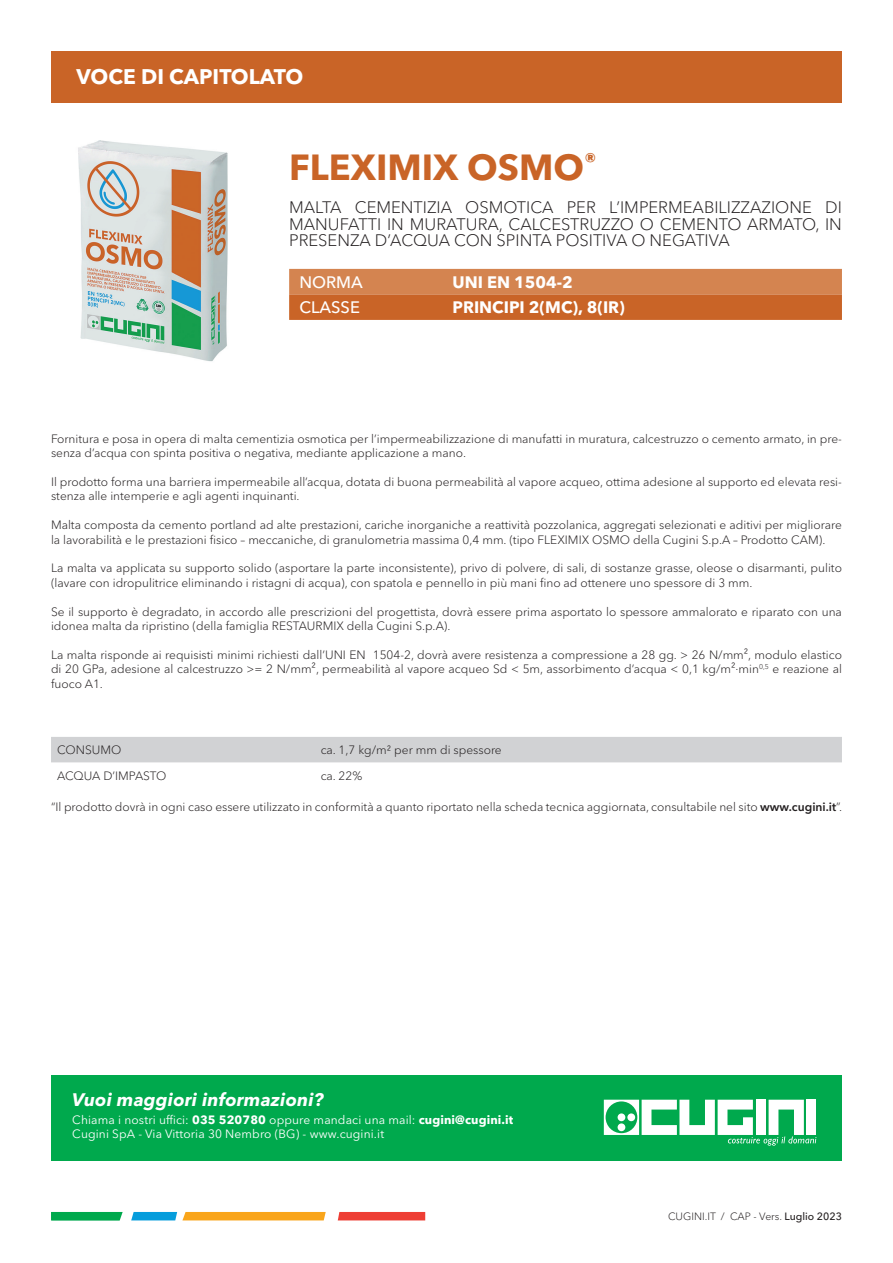
<style>
.page{position:relative;width:893px;height:1263px;background:#fff}
.page>*{position:absolute;margin:0;border:0;box-sizing:border-box;transform-origin:0 0}
.t1{font:700 36px "Avenir Next World";color:#c96427}
.t2{font:700 21px "Avenir Next World";color:#fff}
.t3{font:italic 700 18px "Avenir Next World";letter-spacing:.01em;color:#fff}
.t4{font:300 16.5px/16.5px "Avenir Next World";color:#231f20;text-align:justify}
.t5{font:700 16.5px "Avenir Next World";color:#fff}
.t6{font:500 16.5px "Avenir Next World";color:#fff}
.t7{font:300 12px/14.4px "Avenir Next World";color:#231f20}
.t8{font:12px/14.4px "Avenir Next World";letter-spacing:.01em;color:#fff}
.t9{font:300 10.5px "Avenir Next World";color:#231f20}
.s1{font-weight:600}
.s2{font-weight:700}
.s3{font-weight:500}
</style>
<div class="page">
<svg style="left:131px;top:1212px;width:195px;height:8px;background:#c2a852"></svg>
<svg style="left:51px;top:1212px;width:72px;height:8px"></svg>
<svg style="left:338px;top:1212px;width:87px;height:8px"></svg>
<div style="left:51px;top:51px;width:791px;height:51px;background:#c96427"></div>
<div style="left:51px;top:737px;width:791px;height:25px;background:#d1d2d4"></div>
<div style="left:51px;top:1076px;width:791px;height:85px;background:#00a94d"></div>
<svg style="left:604px;top:1100px;width:212px;height:45px"></svg>
<svg style="left:289px;top:269px;width:553px;height:51px;background:#ce743c"></svg>
<img style="left:78px;top:140px;width:150px;height:222px">
<h2 class="t2" style="left:77px;top:64px;width:228px">VOCE DI CAPITOLATO</h2>
<h1 class="t1" style="left:289px;top:147px;width:309px">FLEXIMIX OSMO<sup>®</sup></h1>
<h3 class="t4" style="left:289px;top:199px;width:554px">MALTA CEMENTIZIA OSMOTICA PER L’IMPERMEABILIZZAZIONE DI MANUFATTI IN MURATURA, CALCESTRUZZO O CEMENTO ARMATO, IN PRESENZA D’ACQUA CON SPINTA POSITIVA O NEGATIVA</h3>
<h3 class="t6" style="left:299px;top:273px;width:65px">NORMA</h3>
<h3 class="t5" style="left:452px;top:273px;width:122px">UNI EN 1504-2</h3>
<h3 class="t6" style="left:299px;top:298px;width:62px">CLASSE</h3>
<h3 class="t5" style="left:452px;top:298px;width:174px">PRINCIPI 2(MC), 8(IR)</h3>
<p class="t7" style="left:51px;top:431px;width:792px">Fornitura e posa in opera di malta cementizia osmotica per l’impermeabilizzazione di manufatti in muratura, calcestruzzo o cemento armato, in pre&shy;senza d’acqua con spinta positiva o negativa, mediante applicazione a mano.</p>
<p class="t7" style="left:51px;top:475px;width:792px">Il prodotto forma una barriera impermeabile all’acqua, dotata di buona permeabilità al vapore acqueo, ottima adesione al supporto ed elevata resi&shy;stenza alle intemperie e agli agenti inquinanti.</p>
<p class="t7" style="left:51px;top:518px;width:792px">Malta composta da cemento portland ad alte prestazioni, cariche inorganiche a reattività pozzolanica, aggregati selezionati e aditivi per migliorare la lavorabilità e le prestazioni fisico – meccaniche, di granulometria massima 0,4 mm. (tipo FLEXIMIX OSMO della Cugini S.p.A – Prodotto CAM).</p>
<p class="t7" style="left:51px;top:561px;width:792px">La malta va applicata su supporto solido (asportare la parte inconsistente), privo di polvere, di sali, di sostanze grasse, oleose o disarmanti, pulito (lavare con idropulitrice eliminando i ristagni di acqua), con spatola e pennello in più mani fino ad ottenere uno spessore di 3 mm.</p>
<p class="t7" style="left:51px;top:604px;width:792px">Se il supporto è degradato, in accordo alle prescrizioni del progettista, dovrà essere prima asportato lo spessore ammalorato e riparato con una idonea malta da ripristino (della famiglia RESTAURMIX della Cugini S.p.A).</p>
<p class="t7" style="left:51px;top:647px;width:792px;text-align:justify">La malta risponde ai requisisti minimi richiesti dall’UNI EN 1504-2, dovrà avere resistenza a compressione a 28 gg. &gt; 26 N/mm², modulo elastico di 20 GPa, adesione al calcestruzzo &gt;= 2 N/mm², permeabilità al vapore acqueo Sd &lt; 5m, assorbimento d’acqua &lt; 0,1 kg/m²·min<sup>0,5</sup> e reazione al fuoco A1.</p>
<p class="t7" style="left:57px;top:743px;width:66px">CONSUMO</p>
<p class="t7" style="left:321px;top:743px;width:183px">ca. 1,7 kg/m2 per mm di spessore</p>
<p class="t7" style="left:57px;top:768px;width:111px">ACQUA D’IMPASTO</p>
<p class="t7" style="left:321px;top:768px;width:43px">ca. 22%</p>
<p class="t7" style="left:51px;top:799px;width:793px">“Il prodotto dovrà in ogni caso essere utilizzato in conformità a quanto riportato nella scheda tecnica aggiornata, consultabile nel sito <span class="s1">www.cugini.it</span>”.</p>
<h3 class="t3" style="left:72px;top:1085px;width:253px">Vuoi maggiori informazioni?</h3>
<p class="t8" style="left:72px;top:1113px;width:443px">Chiama i nostri uffici: <span class="s2">035 520780</span> oppure mandaci una mail: <span class="s2">cugini@cugini.it<br></span>Cugini SpA - Via Vittoria 30 Nembro (BG) - www.cugini.it</p>
<p class="t9" style="left:668px;top:1208px;width:175px">CUGINI.IT / CAP - Vers. <span class="s3">Luglio 2023</span></p>
</div>
